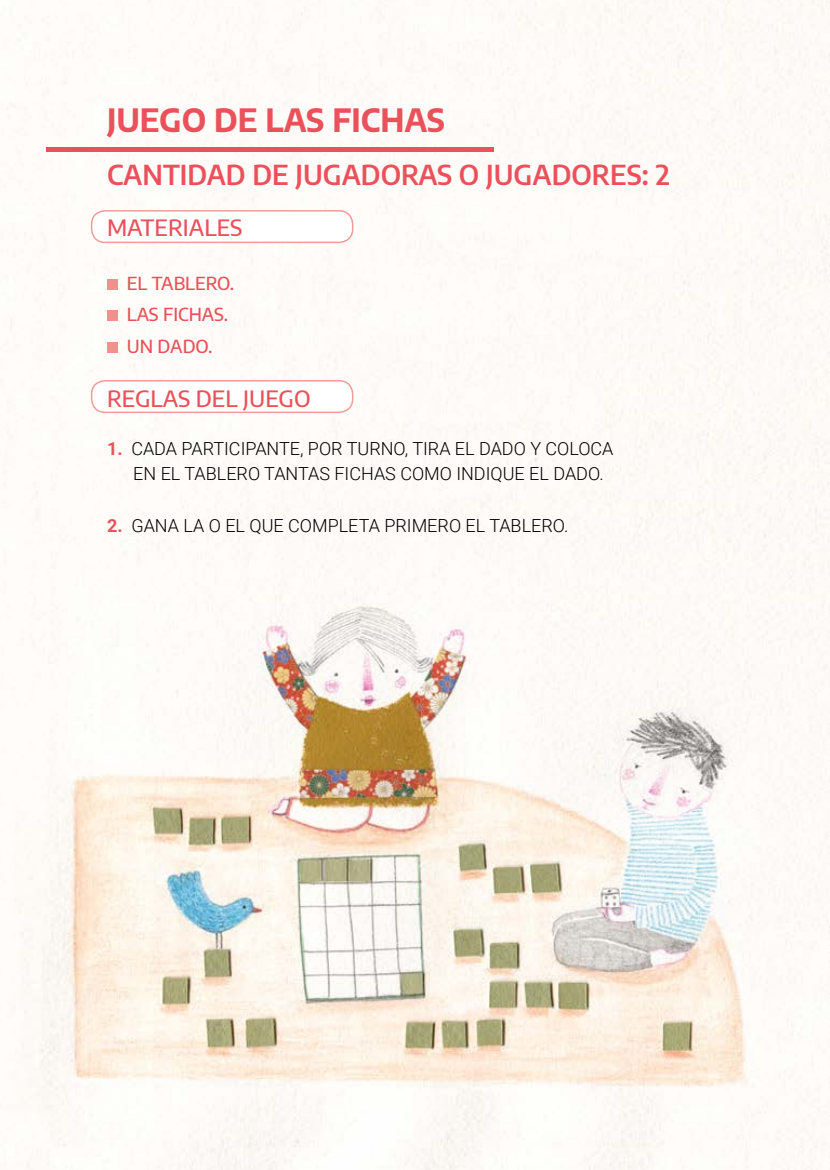
<style>
.page{position:relative;width:830px;height:1170px;background:#fff}
.page>*{position:absolute;margin:0;border:0;box-sizing:border-box;transform-origin:0 0}
.t1{font:700 31.5px "Encode Sans";color:#ea515a}
.t2{font:600 27px "Encode Sans";color:#ea515a}
.t3{font:500 22.5px "Encode Sans";color:#ea515a}
.t4{font:300 18px/25.5px "Roboto";color:#000}
.t5{font:500 18px/31.5px "Encode Sans";color:#ea515a}
.s1{font-weight:700;color:#ea515a}
</style>
<div class="page">
<img style="left:3px;top:0;width:826px;height:1169px">
<div style="left:92px;top:211px;width:260px;height:31px;background:#fff;border-radius:14px"></div>
<div style="left:91px;top:210px;width:262px;height:33px;border:2px solid #f39c95;border-radius:14px"></div>
<div style="left:92px;top:381px;width:260px;height:31px;background:#fff;border-radius:14px"></div>
<div style="left:91px;top:380px;width:262px;height:33px;border:2px solid #f39c95;border-radius:14px"></div>
<div style="left:107px;top:279px;width:11px;height:11px;background:#f2918b"></div>
<div style="left:107px;top:310px;width:11px;height:11px;background:#f2918b"></div>
<div style="left:107px;top:342px;width:11px;height:11px;background:#f2918b"></div>
<hr style="left:46px;top:147px;width:447px;height:4px;background:#ea515a">
<h1 class="t1" style="left:107px;top:97px;width:339px">JUEGO DE LAS FICHAS</h1>
<h2 class="t2" style="left:107px;top:155px;width:564px">CANTIDAD DE JUGADORAS O JUGADORES: 2</h2>
<p class="t3" style="left:107px;top:211px;width:137px">MATERIALES</p>
<p class="t5" style="left:127px;top:266px;width:109px">EL TABLERO.<br>LAS FICHAS.<br>UN DADO.</p>
<p class="t3" style="left:107px;top:382px;width:205px">REGLAS DEL JUEGO</p>
<p class="t4" style="left:133px;top:435px;width:481px;text-indent:-26px"><span class="s1">1.</span> CADA PARTICIPANTE, POR TURNO, TIRA EL DADO Y COLOCA<br>EN EL TABLERO TANTAS FICHAS COMO INDIQUE EL DADO.</p>
<p class="t4" style="left:107px;top:511px;width:462px"><span class="s1">2.</span> GANA LA O EL QUE COMPLETA PRIMERO EL TABLERO.</p>
</div>
